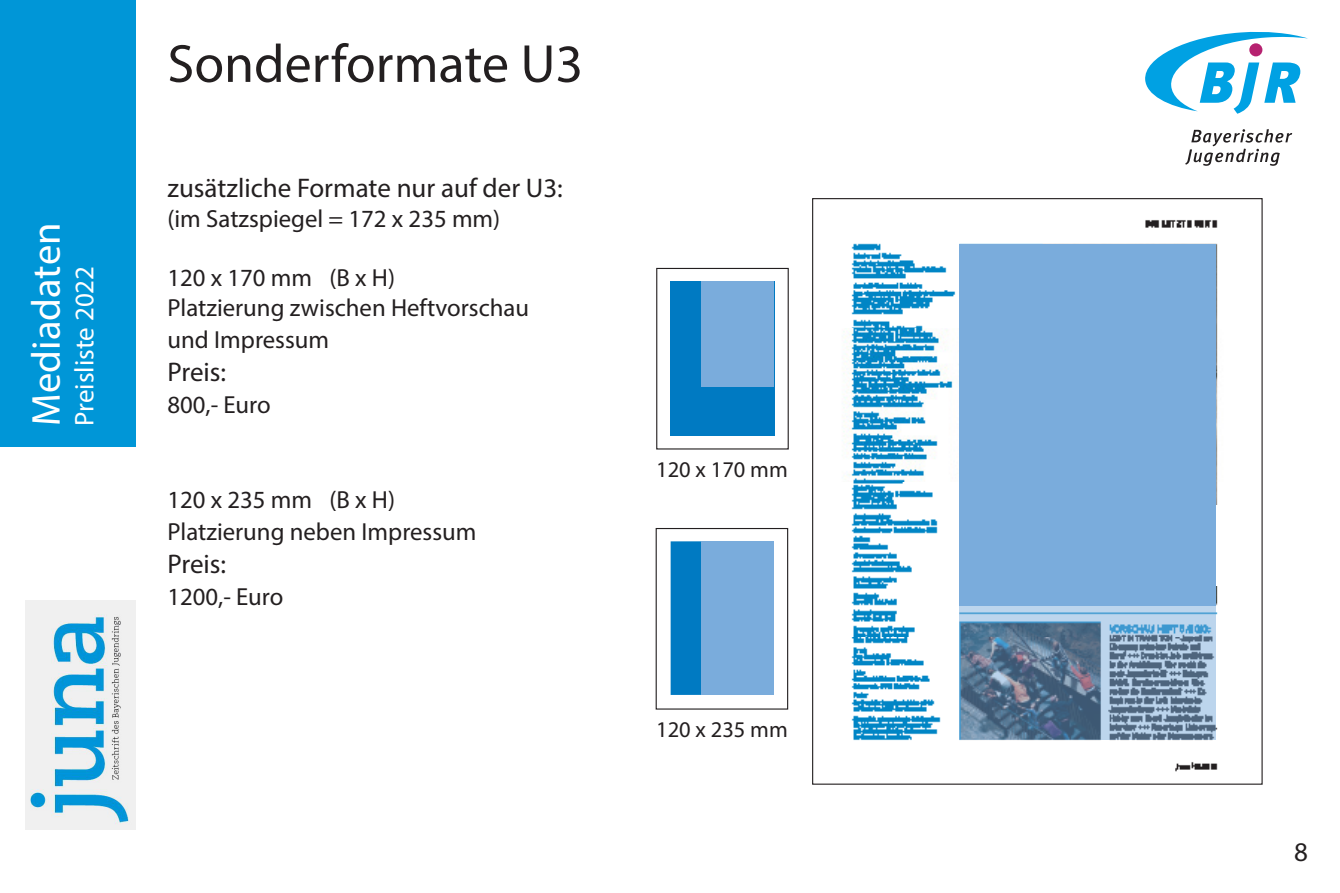
<style>
.page{position:relative;width:1340px;height:893px;background:#fff}
.page>*{position:absolute;margin:0;border:0;box-sizing:border-box;transform-origin:0 0}
.t1{font:54px "Myriad Pro";color:#231f20}
.t2{font:40.5px "Myriad Pro";color:#fff}
.t3{font:27px "Myriad Pro";color:#231f20}
.t4{font:27px "Myriad Pro";color:#fff}
.t5{font:24.75px/32.4px "Myriad Pro";color:#231f20}
.t6{font:22.5px "Myriad Pro";color:#231f20}
</style>
<div class="page">
<div style="left:0;top:0;width:136px;height:446px;background:#0096d7"></div>
<img style="left:26px;top:601px;width:110px;height:228px">
<svg style="left:1145px;top:32px;width:162px;height:82px"></svg>
<div style="left:1249px;top:43px;width:13px;height:13px;background:#b62270;border-radius:50%"></div>
<svg style="left:1185px;top:129px;width:107px;height:37px"></svg>
<div style="left:656px;top:268px;width:132px;height:181px;border:1px solid #231f20"></div>
<div style="left:670px;top:281px;width:104px;height:155px;background:#007ac2"></div>
<div style="left:701px;top:281px;width:73px;height:106px;background:#7aacdc"></div>
<div style="left:655px;top:528px;width:133px;height:182px;border:1px solid #231f20"></div>
<div style="left:670px;top:541px;width:103px;height:154px;background:#007ac2"></div>
<div style="left:701px;top:541px;width:72px;height:154px;background:#7aacdc"></div>
<img style="left:842px;top:220px;width:376px;height:552px">
<div style="left:1215px;top:505px;width:40px;height:80px;background:#fff"></div>
<div style="left:958px;top:244px;width:257px;height:362px;background:#7aacdc"></div>
<svg style="left:958px;top:605px;width:257px;height:135px;background:#738fa9"></svg>
<h2 class="t2" style="left:21px;top:426px;width:205px;rotate:-90deg">Mediadaten</h2>
<p class="t4" style="left:68px;top:426px;width:161px;rotate:-90deg">Preisliste 2022</p>
<p class="t1" style="left:167px;top:30px;width:417px">Sonderformate U3</p>
<p class="t3" style="left:167px;top:172px;width:397px">zusätzliche Formate nur auf der U3:</p>
<p class="t5" style="left:167px;top:202px;width:334px">(im Satzspiegel = 172 x 235 mm)</p>
<p class="t5" style="left:167px;top:261px;width:229px">120 x 170 mm (B x H)</p>
<p class="t5" style="left:167px;top:291px;width:363px">Platzierung zwischen Heftvorschau und Impressum</p>
<p class="t3" style="left:167px;top:355px;width:60px">Preis:</p>
<p class="t5" style="left:167px;top:388px;width:105px">800,- Euro</p>
<p class="t5" style="left:167px;top:483px;width:229px">120 x 235 mm (B x H)</p>
<p class="t5" style="left:167px;top:515px;width:310px">Platzierung neben Impressum</p>
<p class="t3" style="left:167px;top:547px;width:60px">Preis:</p>
<p class="t5" style="left:167px;top:580px;width:117px">1200,- Euro</p>
<p class="t6" style="left:656px;top:456px;width:133px">120 x 170 mm</p>
<p class="t6" style="left:656px;top:715px;width:133px">120 x 235 mm</p>
<p class="t3" style="left:1294px;top:835px;width:15px">8</p>
</div>
